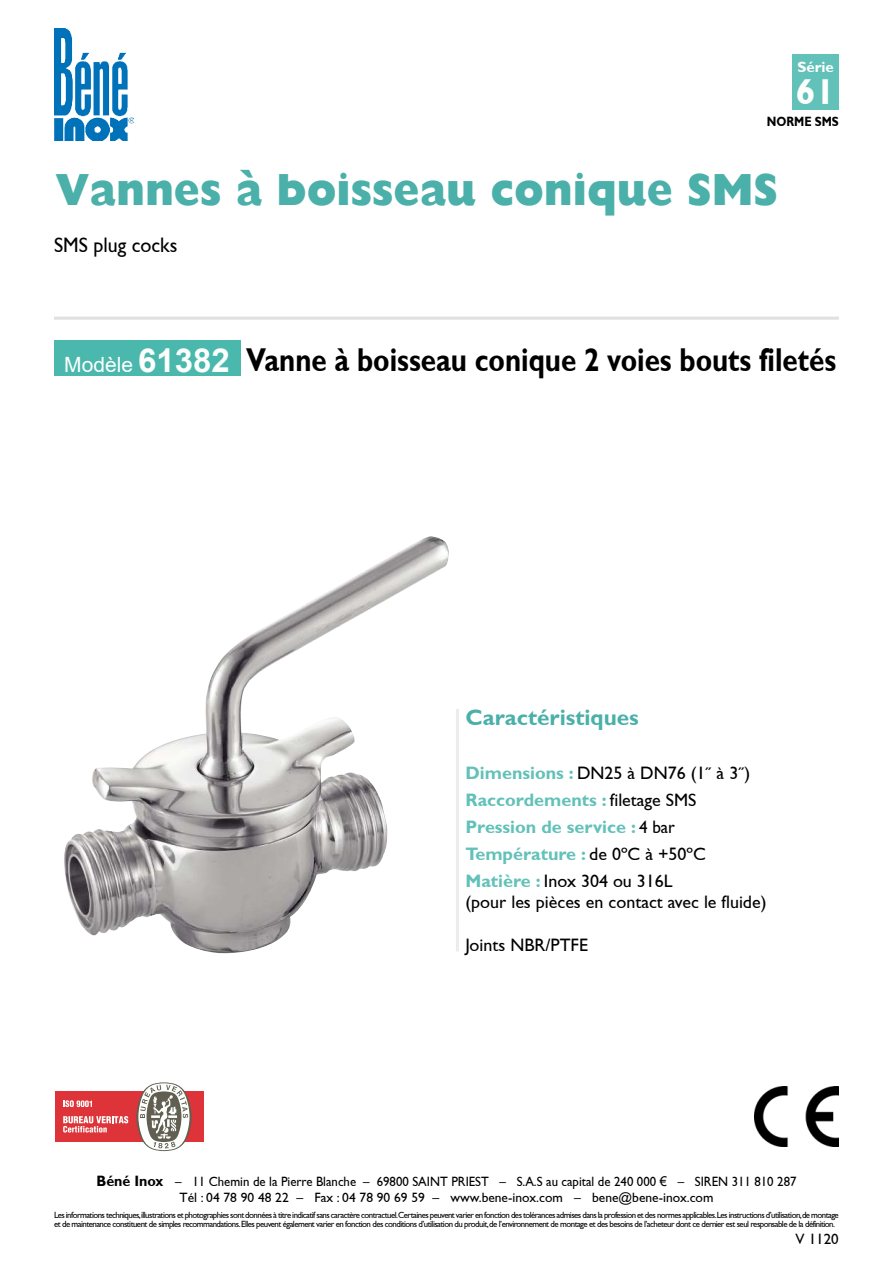
<style>
.page{position:relative;width:893px;height:1263px;background:#fff}
.page>*{position:absolute;margin:0;border:0;box-sizing:border-box;transform-origin:0 0}
.t1{font:800 45px "Gill Sans";color:#4ab0a9;scale:.95 1}
.t2{font:700 36px "Gill Sans";color:#fdfffd}
.t3{font:700 33px "Gill Sans";color:#000;scale:.84 1}
.t4{font:700 22.5px "Gill Sans";color:#4ab0a9}
.t5{font:21px "Gill Sans";color:#000;scale:.95 1}
.t6{font:700 18px/27px "Gill Sans";color:#62c1b8}
.t7{font:18px "Gill Sans";color:#000}
.t8{font:15px "Gill Sans";color:#000}
.t9{font:700 15px "Gill Sans";color:#fdfffd}
.t10{font:13.5px/16.2px "Gill Sans";color:#000;text-align:center;scale:.95 1}
.t11{font:700 13.5px "Gill Sans";color:#000;scale:.85 1}
.t12{font:9px/9px "Gill Sans";letter-spacing:-.06em;color:#000}
.s1{font-family:"Arial";font-weight:400;font-size:21px;color:#fdfffd}
.s2{font-family:"Arial";color:#fdfffd}
.s3{font-weight:400;color:#000}
.s4{font-weight:700;font-size:15px}
.s5{font-family:"Arial"}
</style>
<div class="page">
<img style="left:54px;top:28px;width:79px;height:113px">
<hr style="left:54px;top:317px;width:785px;height:3px;background:#dfe0df">
<hr style="left:456px;top:709px;width:3px;height:242px;background:#edeceb">
<img style="left:755px;top:1087px;width:84px;height:60px">
<div style="left:792px;top:54px;width:47px;height:56px;background:#62c1b8"></div>
<div style="left:56px;top:1091px;width:148px;height:51px;background:#de3339"></div>
<svg style="left:136px;top:1082px;width:56px;height:69px"></svg>
<svg style="left:63px;top:1100px;width:29px;height:7px"></svg>
<svg style="left:63px;top:1116px;width:65px;height:16px"></svg>
<div style="left:54px;top:341px;width:186px;height:35px;background:#4ab8ac"></div>
<img style="left:64px;top:539px;width:359px;height:415px">
<h3 class="t9" style="left:797px;top:62px;width:38px">Série</h3>
<h2 class="t2" style="left:796px;top:79px;width:41px">61</h2>
<h3 class="t11" style="left:767px;top:116px;width:86px">NORME SMS</h3>
<h1 class="t1" style="left:55px;top:171px;width:762px">Vannes à boisseau conique SMS</h1>
<h3 class="t5" style="left:54px;top:233px;width:132px">SMS plug cocks</h3>
<h3 class="t3" style="left:64px;top:348px;width:920px"><span class="s1">Modèle</span> <span class="s2">61382</span> Vanne à boisseau conique 2 voies bouts filetés</h3>
<h3 class="t4" style="left:465px;top:709px;width:175px">Caractéristiques</h3>
<h3 class="t6" style="left:465px;top:761px;width:286px">Dimensions : <span class="s3">DN25 à DN76 (1ʺ à 3ʺ)<br></span>Raccordements : <span class="s3">filetage SMS<br></span>Pression de service : <span class="s3">4 bar<br></span>Température : <span class="s3">de 0ºC à +50ºC<br></span>Matière : <span class="s3">Inox 304 ou 316L</span></h3>
<h3 class="t7" style="left:465px;top:892px;width:303px">(pour les pièces en contact avec le fluide)</h3>
<h3 class="t7" style="left:465px;top:935px;width:124px">Joints NBR/PTFE</h3>
<h3 class="t10" style="left:96px;top:1173px;width:738px"><span class="s4">Béné Inox</span> – 11 Chemin de la Pierre Blanche – 69800 SAINT PRIEST – S.A.S au capital de 240 000 <span class="s5">€</span> – SIREN 311 810 287<br>Tél : 04 78 90 48 22 – Fax : 04 78 90 69 59 – www.bene-inox.com – bene@bene-inox.com</h3>
<h3 class="t8" style="left:795px;top:1234px;width:45px">V 1120</h3>
<p class="t12" style="left:54px;top:1210px;width:786px">Les informations techniques,illustrations et photographies sont données à titre indicatif sans caractère contractuel.Certaines peuvent varier en fonction des tolérances admises dans la profession et des normes applicables.Les instructions d’utilisation,de montage et de maintenance constituent de simples recommandations.Elles peuvent également varier en fonction des conditions d’utilisation du produit,de l’environnement de montage et des besoins de l’acheteur dont ce dernier est seul responsable de la définition.</p>
</div>
